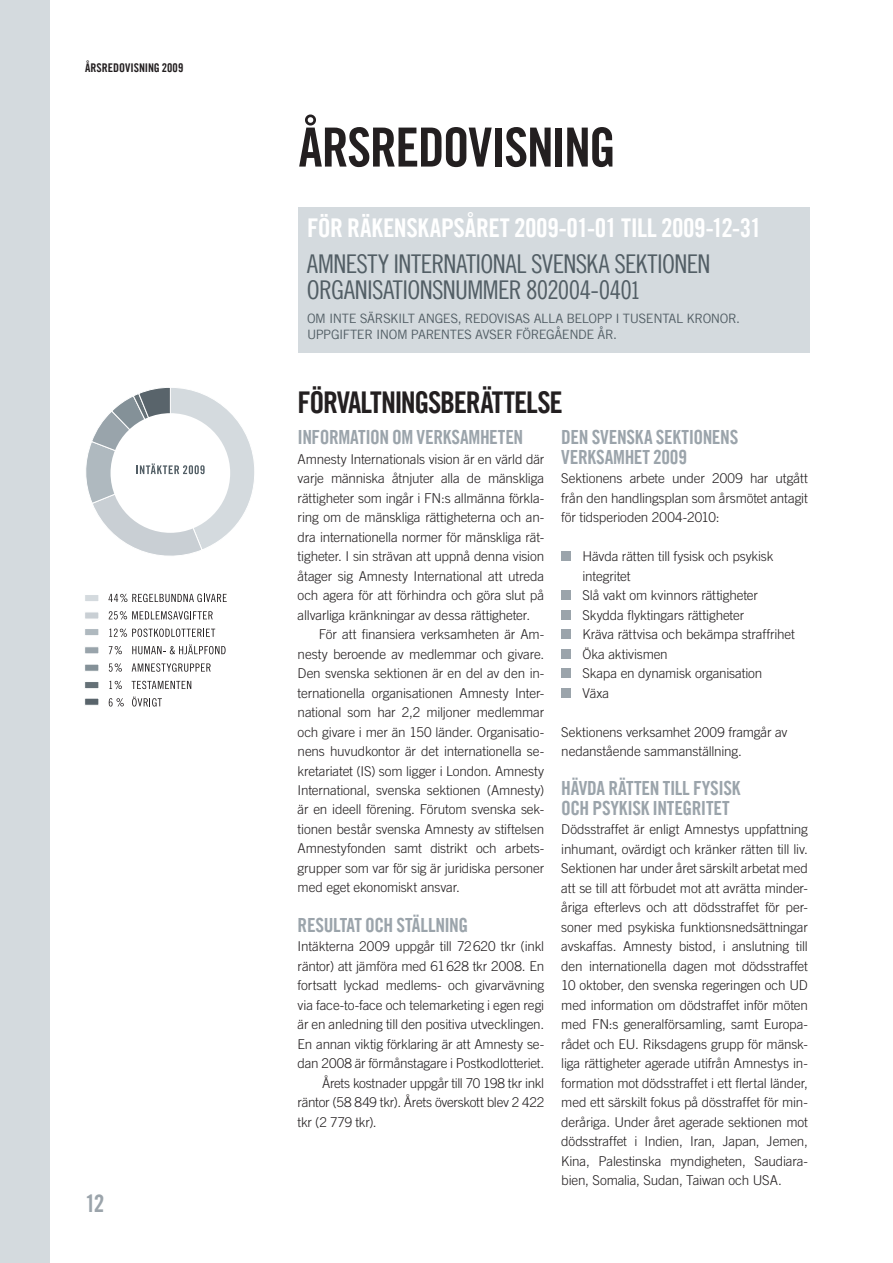
<style>
.page{position:relative;width:893px;height:1263px;background:#fff}
.page>*{position:absolute;margin:0;border:0;box-sizing:border-box;transform-origin:0 0}
.t1{font:54px "Amnesty Trade Gothic Bd Cn 20";color:#231f20}
.t2{font:30px "Amnesty Trade Gothic Bd Cn 20";color:#231f20}
.t3{font:25.8px "Amnesty Trade Gothic Cn 18";letter-spacing:-.025em;color:#525e65}
.t4{font:25.8px "Amnesty Trade Gothic Bd Cn 20";letter-spacing:-.02em;color:#fff}
.t5{font:24px "Amnesty Trade Gothic Bd Cn 20";color:#9ba4ab}
.t6{font:19.5px "Amnesty Trade Gothic Bd Cn 20";letter-spacing:-.015em;color:#9ba4ab}
.t7{font:300 13.5px/19.5px "Amnesty Trade Gothic";letter-spacing:-.015em;color:#231f20;text-align:justify}
.t8{font:12.9px/15.8px "Amnesty Trade Gothic";letter-spacing:-.03em;color:#525e65}
.t9{font:12px "Amnesty Trade Gothic Bd Cn 20";color:#231f20}
.s1{font-size:24.15px}
</style>
<div class="page">
<div style="left:561px;top:551px;width:10px;height:10px;background:#9ba4ab"></div>
<div style="left:561px;top:590px;width:10px;height:10px;background:#9ba4ab"></div>
<div style="left:561px;top:610px;width:10px;height:10px;background:#9ba4ab"></div>
<div style="left:561px;top:629px;width:10px;height:10px;background:#9ba4ab"></div>
<div style="left:561px;top:649px;width:10px;height:9px;background:#9ba4ab"></div>
<div style="left:561px;top:668px;width:10px;height:10px;background:#9ba4ab"></div>
<div style="left:561px;top:688px;width:10px;height:10px;background:#9ba4ab"></div>
<div style="left:298px;top:207px;width:512px;height:145px;background:#d4dade"></div>
<svg style="left:108px;top:594px;width:119px;height:8px"></svg>
<svg style="left:109px;top:611px;width:104px;height:8px"></svg>
<svg style="left:109px;top:628px;width:106px;height:9px"></svg>
<svg style="left:109px;top:646px;width:13px;height:8px"></svg>
<svg style="left:132px;top:644px;width:94px;height:10px"></svg>
<svg style="left:109px;top:663px;width:13px;height:9px"></svg>
<svg style="left:132px;top:663px;width:79px;height:9px"></svg>
<svg style="left:109px;top:681px;width:13px;height:8px"></svg>
<svg style="left:132px;top:681px;width:59px;height:8px"></svg>
<svg style="left:109px;top:698px;width:15px;height:8px"></svg>
<svg style="left:132px;top:697px;width:30px;height:9px"></svg>
<div style="left:84px;top:628px;width:15px;height:8px;background:#afb9bf;border:1px solid #fff"></div>
<div style="left:84px;top:646px;width:15px;height:8px;background:#99a4ab;border:1px solid #fff"></div>
<div style="left:84px;top:664px;width:15px;height:8px;background:#849198;border:1px solid #fff"></div>
<div style="left:84px;top:681px;width:15px;height:8px;background:#657177;border:1px solid #fff"></div>
<div style="left:84px;top:698px;width:15px;height:8px;background:#59646b;border:1px solid #fff"></div>
<div style="left:84px;top:594px;width:15px;height:8px;background:#d4dade;border:1px solid #fff"></div>
<div style="left:84px;top:611px;width:15px;height:8px;background:#c9cfd4;border:1px solid #fff"></div>
<svg style="left:86px;top:387px;width:168px;height:169px"></svg>
<div style="left:0;top:0;width:50px;height:1263px;background:#d4dade"></div>
<p class="t9" style="left:85px;top:61px;width:100px">ÅRSREDOVISNING 2009</p>
<h3 class="t5" style="left:85px;top:1189px;width:21px">12</h3>
<h1 class="t1" style="left:298px;top:114px;width:24px">ÅRSREDOVISNING</h1>
<h3 class="t4" style="left:307px;top:212px;width:53px">FÖR RÄKENSKAPSÅRET</h3>
<h3 class="t4" style="left:514px;top:212px;width:249px">2009-01-01 TILL 2009-12-31</h3>
<h3 class="t3" style="left:307px;top:249px;width:23px">AMNESTYINTERNAT</h3>
<h3 class="t3" style="left:476px;top:249px;width:29px">IONALSVENSKASEKT</h3>
<h3 class="t3" style="left:657px;top:249px;width:30px">IONEN</h3>
<h3 class="t3" style="left:307px;top:275px;width:172px">ORGANISATIONSNUMMER</h3>
<h3 class="t3" style="left:526px;top:275px;width:116px">802004-040<span class="s1">1</span></h3>
<p class="t8" style="left:307px;top:311px;width:435px">OM INTE SÄRSKILT ANGES, REDOVISAS ALLA BELOPP I TUSENTAL KRONOR.<br>U PPGIFTER INOM PARENTES AVSER FÖREGÅENDE ÅR.</p>
<h2 class="t2" style="left:298px;top:384px;width:25px">FÖRVALTNINGSBERÄTTELSE</h2>
<h3 class="t6" style="left:298px;top:425px;width:15px">INFORMATION</h3>
<h3 class="t6" style="left:392px;top:425px;width:35px">OM VERKSAMHETEN</h3>
<p class="t7" style="left:298px;top:449px;width:248px">Amnesty Internationals vision är en värld där varje människa åtnjuter alla de mänskliga rättigheter som ingår i FN:s allmänna förkla&shy;ring om de mänskliga rättigheterna och an&shy;dra internationella normer för mänskliga rät&shy;tigheter. I sin strävan att uppnå denna vision åtager sig Amnesty International att utreda och agera för att förhindra och göra slut på allvarliga kränkningar av dessa rättigheter.</p>
<p class="t7" style="left:298px;top:624px;width:248px;text-indent:21px">För att finansiera verksamheten är Am&shy;nesty beroende av medlemmar och givare.<br>Den svenska sektionen är en del av den in&shy;ternationella organisationen Amnesty Inter&shy;national som har 2,2 miljoner medlemmar och givare i mer än 150 länder. Organisatio&shy;nens huvudkontor är det internationella se&shy;kretariatet (IS) som ligger i London. Amnesty International, svenska sektionen (Amnesty) är en ideell förening. Förutom svenska sek&shy;tionen består svenska Amnesty av stiftelsen Amnestyfonden samt distrikt och arbets&shy;grupper som var för sig är juridiska personer med eget ekonomiskt ansvar.</p>
<h3 class="t6" style="left:298px;top:913px;width:19px">RESULTAT</h3>
<h3 class="t6" style="left:365px;top:913px;width:40px">OCH STÄLLNING</h3>
<p class="t7" style="left:298px;top:936px;width:248px">Intäkterna 2009 uppgår till 72620 tkr (inkl</p>
<p class="t7" style="left:298px;top:956px;width:248px">räntor) att jämföra med 61628 tkr 2008. En</p>
<p class="t7" style="left:298px;top:975px;width:248px">fortsatt lyckad medlems- och givarvävning</p>
<p class="t7" style="left:298px;top:995px;width:248px">via face-to-face och telemarketing i egen regi</p>
<p class="t7" style="left:298px;top:1014px;width:248px">är en anledning till den positiva utvecklingen.</p>
<p class="t7" style="left:298px;top:1034px;width:248px">En annan viktig förklaring är att Amnesty se-</p>
<p class="t7" style="left:298px;top:1053px;width:248px">dan 2008 är förmånstagare i Postkodlotteriet.</p>
<p class="t7" style="left:322px;top:1073px;width:224px">Årets kostnader uppgår till 70 198 tkr inkl</p>
<p class="t7" style="left:298px;top:1092px;width:248px">räntor (58 849 tkr). Årets överskott blev 2 422</p>
<p class="t7" style="left:298px;top:1112px;width:81px">tkr (2 779 tkr).</p>
<h3 class="t6" style="left:561px;top:425px;width:40px">DEN SVENSKA</h3>
<h3 class="t6" style="left:656px;top:425px;width:10px">SEKTIONENS</h3>
<h3 class="t6" style="left:561px;top:445px;width:10px">VERKSAMHET</h3>
<h3 class="t6" style="left:653px;top:445px;width:35px">2009</h3>
<p class="t7" style="left:561px;top:468px;width:248px">Sektionens arbete under 2009 har utgått från den handlingsplan som årsmötet antagit för tidsperioden 2004-2010:</p>
<p class="t7" style="left:583px;top:546px;width:214px;text-align:left">Hävda rätten till fysisk och psykisk integritet<br>Slå vakt om kvinnors rättigheter<br>Skydda flyktingars rättigheter<br>Kräva rättvisa och bekämpa straffrihet<br>Öka aktivismen<br>Skapa en dynamisk organisation<br>Växa</p>
<p class="t7" style="left:561px;top:722px;width:228px">Sektionens verksamhet 2009 framgår av nedanstående sammanställning.</p>
<h3 class="t6" style="left:561px;top:776px;width:20px">HÄVDA</h3>
<h3 class="t6" style="left:608px;top:776px;width:10px">RÄTTEN</h3>
<h3 class="t6" style="left:663px;top:776px;width:39px">TILL FYSISK</h3>
<h3 class="t6" style="left:561px;top:796px;width:41px">OCH PSYKISK</h3>
<h3 class="t6" style="left:653px;top:796px;width:9px">INTEGRITET</h3>
<p class="t7" style="left:561px;top:819px;width:248px">Dödsstraffet är enligt Amnestys uppfattning inhumant, ovärdigt och kränker rätten till liv.<br>Sektionen har under året särskilt arbetat med att se till att förbudet mot att avrätta minder&shy;åriga efterlevs och att dödsstraffet för per&shy;soner med psykiska funktionsnedsättningar avskaffas. Amnesty bistod, i anslutning till den internationella dagen mot dödsstraffet 10 oktober, den svenska regeringen och UD med information om dödstraffet inför möten med FN:s generalförsamling, samt Europa&shy;rådet och EU. Riksdagens grupp för mänsk&shy;liga rättigheter agerade utifrån Amnestys in&shy;formation mot dödsstraffet i ett flertal länder, med ett särskilt fokus på dösstraffet för min&shy;deråriga. Under året agerade sektionen mot dödsstraffet i Indien, Iran, Japan, Jemen, Kina, Palestinska myndigheten, Saudiara&shy;bien, Somalia, Sudan, Taiwan och USA.</p>
</div>
